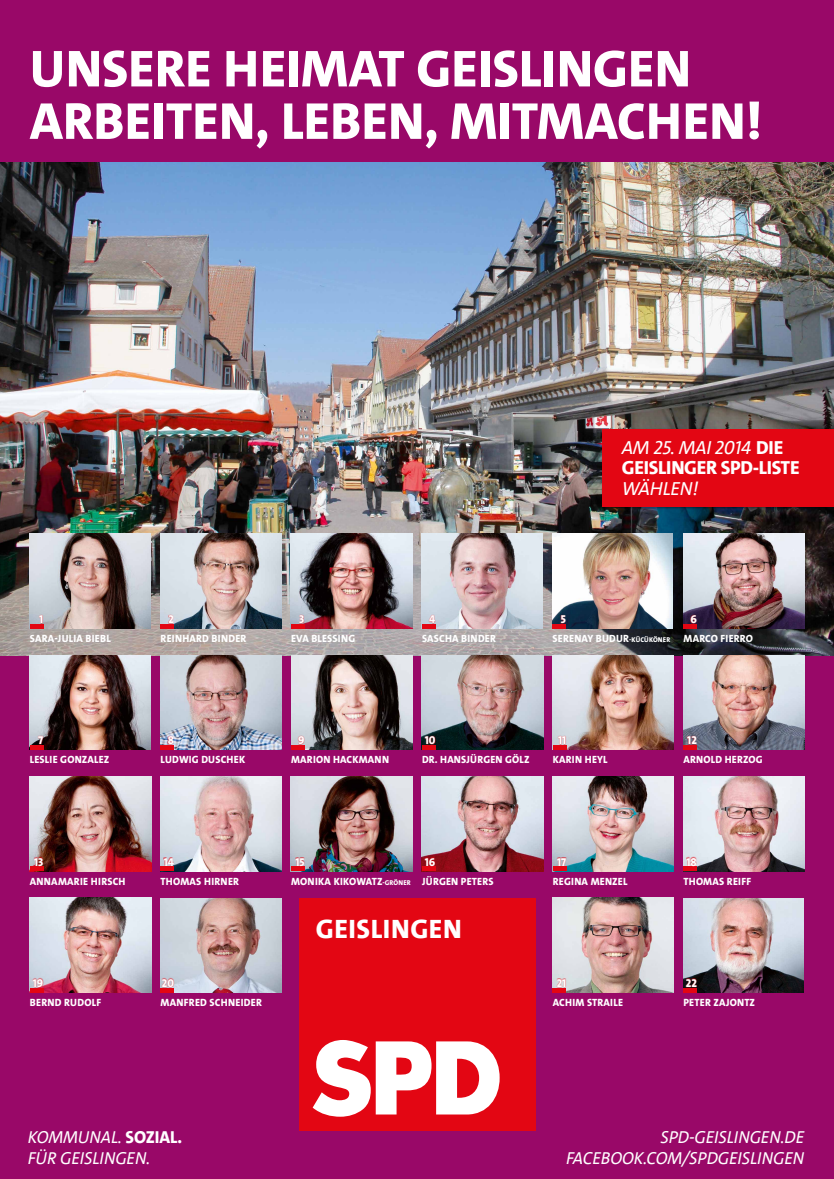
<style>
.page{position:relative;width:834px;height:1179px;background:#fff}
.page>*{position:absolute;margin:0;border:0;box-sizing:border-box;transform-origin:0 0}
.t1{font:800 52.43px/52.4px "SPD The Sans Versal";color:#fff}
.t2{font:800 26.95px "SPD The Sans Versal";letter-spacing:.02em;color:#fff}
.t3{font:800 19.11px/20.8px "SPD The Sans Versal";letter-spacing:-.015em;color:#fff}
.t4{font:italic 19.11px "SPD The Sans Versal";letter-spacing:-.015em;color:#fff}
.t5{font:italic 17.5px/21px "SPD The Sans Versal";letter-spacing:-.005em;color:#fff}
.t6{font:800 11.48px "SPD The Sans";color:#fff}
.t7{font:800 10.54px "SPD The Sans";letter-spacing:.02em;color:#fff}
.t8{font:800 10.5px "SPD The Sans";letter-spacing:.02em;color:#fff}
.s1{font-weight:400;font-style:italic}
.s2{font-size:7px}
.s3{font-weight:800;font-style:normal}
</style>
<div class="page">
<div style="left:0;top:0;width:833px;height:1179px;background:#990868"></div>
<img style="left:0;top:163px;width:833px;height:492px">
<img style="left:683px;top:898px;width:120px;height:94px">
<img style="left:552px;top:897px;width:121px;height:95px">
<img style="left:160px;top:898px;width:121px;height:94px">
<img style="left:30px;top:897px;width:121px;height:95px">
<img style="left:683px;top:776px;width:121px;height:95px">
<img style="left:552px;top:776px;width:121px;height:95px">
<img style="left:422px;top:776px;width:121px;height:95px">
<img style="left:291px;top:776px;width:121px;height:95px">
<img style="left:160px;top:776px;width:121px;height:95px">
<img style="left:30px;top:776px;width:121px;height:95px">
<img style="left:683px;top:655px;width:121px;height:95px">
<img style="left:552px;top:655px;width:121px;height:95px">
<img style="left:422px;top:655px;width:121px;height:95px">
<img style="left:291px;top:655px;width:121px;height:95px">
<img style="left:160px;top:655px;width:121px;height:95px">
<img style="left:30px;top:655px;width:120px;height:95px">
<img style="left:683px;top:534px;width:121px;height:94px">
<img style="left:552px;top:534px;width:120px;height:94px">
<img style="left:422px;top:534px;width:120px;height:94px">
<img style="left:291px;top:534px;width:121px;height:94px">
<img style="left:160px;top:534px;width:121px;height:94px">
<img style="left:30px;top:534px;width:121px;height:94px">
<div style="left:299px;top:898px;width:237px;height:232px;background:#e30613"></div>
<svg style="left:312px;top:1040px;width:187px;height:76px"></svg>
<div style="left:602px;top:429px;width:231px;height:81px;background:#000;opacity:.4"></div>
<div style="left:603px;top:429px;width:230px;height:77px;background:#e30613"></div>
<hr style="left:30px;top:624px;width:13px;height:4px;background:#e30613">
<hr style="left:160px;top:624px;width:14px;height:4px;background:#e30613">
<hr style="left:291px;top:624px;width:13px;height:4px;background:#e30613">
<hr style="left:422px;top:624px;width:13px;height:4px;background:#e30613">
<hr style="left:552px;top:624px;width:14px;height:4px;background:#e30613">
<hr style="left:683px;top:624px;width:13px;height:4px;background:#e30613">
<div style="left:38px;top:614px;width:6px;height:10px;background:#e30613;opacity:.8"></div>
<div style="left:168px;top:614px;width:7px;height:10px;background:#e30613;opacity:.8"></div>
<div style="left:299px;top:614px;width:6px;height:10px;background:#e30613;opacity:.8"></div>
<div style="left:428px;top:614px;width:8px;height:10px;background:#e30613;opacity:.8"></div>
<div style="left:560px;top:614px;width:6px;height:10px;background:#e30613;opacity:.8"></div>
<div style="left:689px;top:614px;width:8px;height:10px;background:#e30613;opacity:.8"></div>
<div style="left:30px;top:745px;width:13px;height:5px;background:#e30613"></div>
<div style="left:160px;top:745px;width:14px;height:5px;background:#e30613"></div>
<div style="left:291px;top:745px;width:14px;height:5px;background:#e30613"></div>
<div style="left:422px;top:745px;width:13px;height:5px;background:#e30613"></div>
<div style="left:552px;top:745px;width:14px;height:5px;background:#e30613"></div>
<div style="left:683px;top:745px;width:13px;height:5px;background:#e30613"></div>
<div style="left:37px;top:735px;width:7px;height:10px;background:#e30613;opacity:.8"></div>
<div style="left:167px;top:735px;width:8px;height:10px;background:#e30613;opacity:.8"></div>
<div style="left:297px;top:735px;width:8px;height:10px;background:#e30613;opacity:.8"></div>
<div style="left:424px;top:735px;width:12px;height:10px;background:#e30613;opacity:.8"></div>
<div style="left:557px;top:735px;width:9px;height:10px;background:#e30613;opacity:.8"></div>
<div style="left:686px;top:735px;width:11px;height:10px;background:#e30613;opacity:.8"></div>
<hr style="left:30px;top:867px;width:13px;height:4px;background:#e30613">
<hr style="left:160px;top:867px;width:14px;height:4px;background:#e30613">
<hr style="left:291px;top:867px;width:14px;height:4px;background:#e30613">
<hr style="left:422px;top:867px;width:13px;height:4px;background:#e30613">
<hr style="left:552px;top:867px;width:14px;height:4px;background:#e30613">
<hr style="left:683px;top:867px;width:13px;height:4px;background:#e30613">
<div style="left:33px;top:856px;width:11px;height:10px;background:#e30613;opacity:.8"></div>
<div style="left:163px;top:856px;width:12px;height:10px;background:#e30613;opacity:.8"></div>
<div style="left:295px;top:856px;width:10px;height:10px;background:#e30613;opacity:.8"></div>
<div style="left:424px;top:856px;width:12px;height:10px;background:#e30613;opacity:.8"></div>
<div style="left:556px;top:856px;width:11px;height:10px;background:#e30613;opacity:.8"></div>
<div style="left:685px;top:856px;width:12px;height:10px;background:#e30613;opacity:.8"></div>
<hr style="left:30px;top:988px;width:13px;height:4px;background:#e30613">
<hr style="left:160px;top:988px;width:14px;height:4px;background:#e30613">
<hr style="left:552px;top:988px;width:14px;height:4px;background:#e30613">
<hr style="left:683px;top:988px;width:13px;height:4px;background:#e30613">
<div style="left:32px;top:978px;width:12px;height:10px;background:#e30613;opacity:.8"></div>
<div style="left:161px;top:978px;width:14px;height:10px;background:#e30613;opacity:.8"></div>
<div style="left:556px;top:978px;width:10px;height:9px;background:#e30613;opacity:.8"></div>
<div style="left:685px;top:978px;width:12px;height:9px;background:#e30613;opacity:.8"></div>
<h1 class="t1" style="left:30px;top:43px;width:733px">UNSERE HEIMAT GEISLINGEN<br>ARBEITEN, LEBEN, MITMACHEN!</h1>
<h3 class="t3" style="left:621px;top:437px;width:179px"><span class="s1">AM 25. MAI 2014</span> DIE<br>GEISLINGER SPD-LISTE</h3>
<h3 class="t4" style="left:621px;top:476px;width:78px">WÄHLEN!</h3>
<p class="t6" style="left:39px;top:612px;width:6px">1</p>
<p class="t6" style="left:168px;top:612px;width:7px">2</p>
<p class="t6" style="left:299px;top:612px;width:7px">3</p>
<p class="t6" style="left:429px;top:612px;width:8px">4</p>
<p class="t6" style="left:560px;top:612px;width:7px">5</p>
<p class="t6" style="left:690px;top:612px;width:8px">6</p>
<p class="t8" style="left:30px;top:632px;width:82px">SARA-JULIA BIEBL</p>
<p class="t8" style="left:160px;top:632px;width:87px">REINHARD BINDER</p>
<p class="t8" style="left:291px;top:632px;width:66px">EVA BLESSING</p>
<p class="t8" style="left:422px;top:632px;width:75px">SASCHA BINDER</p>
<p class="t8" style="left:552px;top:632px;width:119px">SERENAY BUDUR<span class="s2">-KÜCÜKÖNER</span></p>
<p class="t8" style="left:683px;top:632px;width:71px">MARCO FIERRO</p>
<p class="t6" style="left:38px;top:733px;width:7px">7</p>
<p class="t6" style="left:168px;top:733px;width:8px">8</p>
<p class="t6" style="left:298px;top:733px;width:8px">9</p>
<p class="t6" style="left:424px;top:733px;width:12px">10</p>
<p class="t6" style="left:558px;top:733px;width:10px">11</p>
<p class="t6" style="left:687px;top:733px;width:11px">12</p>
<p class="t7" style="left:30px;top:753px;width:81px">LESLIE GONZALEZ</p>
<p class="t7" style="left:160px;top:753px;width:85px">LUDWIG DUSCHEK</p>
<p class="t8" style="left:291px;top:753px;width:99px">MARION HACKMANN</p>
<p class="t8" style="left:422px;top:753px;width:109px">DR. HANSJÜRGEN GÖLZ</p>
<p class="t8" style="left:552px;top:753px;width:56px">KARIN HEYL</p>
<p class="t8" style="left:683px;top:753px;width:81px">ARNOLD HERZOG</p>
<p class="t6" style="left:34px;top:854px;width:11px">13</p>
<p class="t6" style="left:164px;top:854px;width:12px">14</p>
<p class="t6" style="left:295px;top:854px;width:11px">15</p>
<p class="t6" style="left:425px;top:854px;width:12px">16</p>
<p class="t6" style="left:557px;top:854px;width:11px">17</p>
<p class="t6" style="left:686px;top:854px;width:12px">18</p>
<p class="t7" style="left:30px;top:874px;width:97px">ANNAMARIE HIRSCH</p>
<p class="t7" style="left:160px;top:874px;width:80px">THOMAS HIRNER</p>
<p class="t7" style="left:291px;top:874px;width:204px">MONIKA KIKOWATZ<span class="s2">-GRÖNER</span> JÜRGEN PETERS</p>
<p class="t7" style="left:552px;top:874px;width:76px">REGINA MENZEL</p>
<p class="t7" style="left:683px;top:874px;width:69px">THOMAS REIFF</p>
<h2 class="t2" style="left:316px;top:911px;width:147px">GEISLINGEN</h2>
<p class="t6" style="left:33px;top:975px;width:12px">19</p>
<p class="t6" style="left:162px;top:975px;width:14px">20</p>
<p class="t6" style="left:556px;top:975px;width:11px">21</p>
<p class="t6" style="left:685px;top:975px;width:13px">22</p>
<p class="t7" style="left:30px;top:995px;width:73px">BERND RUDOLF</p>
<p class="t7" style="left:160px;top:995px;width:103px">MANFRED SCHNEIDER</p>
<p class="t7" style="left:552px;top:995px;width:72px">ACHIM STRAILE</p>
<p class="t7" style="left:683px;top:995px;width:73px">PETER ZAJONTZ</p>
<h3 class="t5" style="left:28px;top:1127px;width:156px">KOMMUNAL. <span class="s3">SOZIAL.<br></span>FÜR GEISLINGEN.</h3>
<h3 class="t5" style="left:566px;top:1127px;width:239px;text-align:right">SPD-GEISLINGEN.DE<br>FACEBOOK.COM/SPDGEISLINGEN</h3>
</div>
